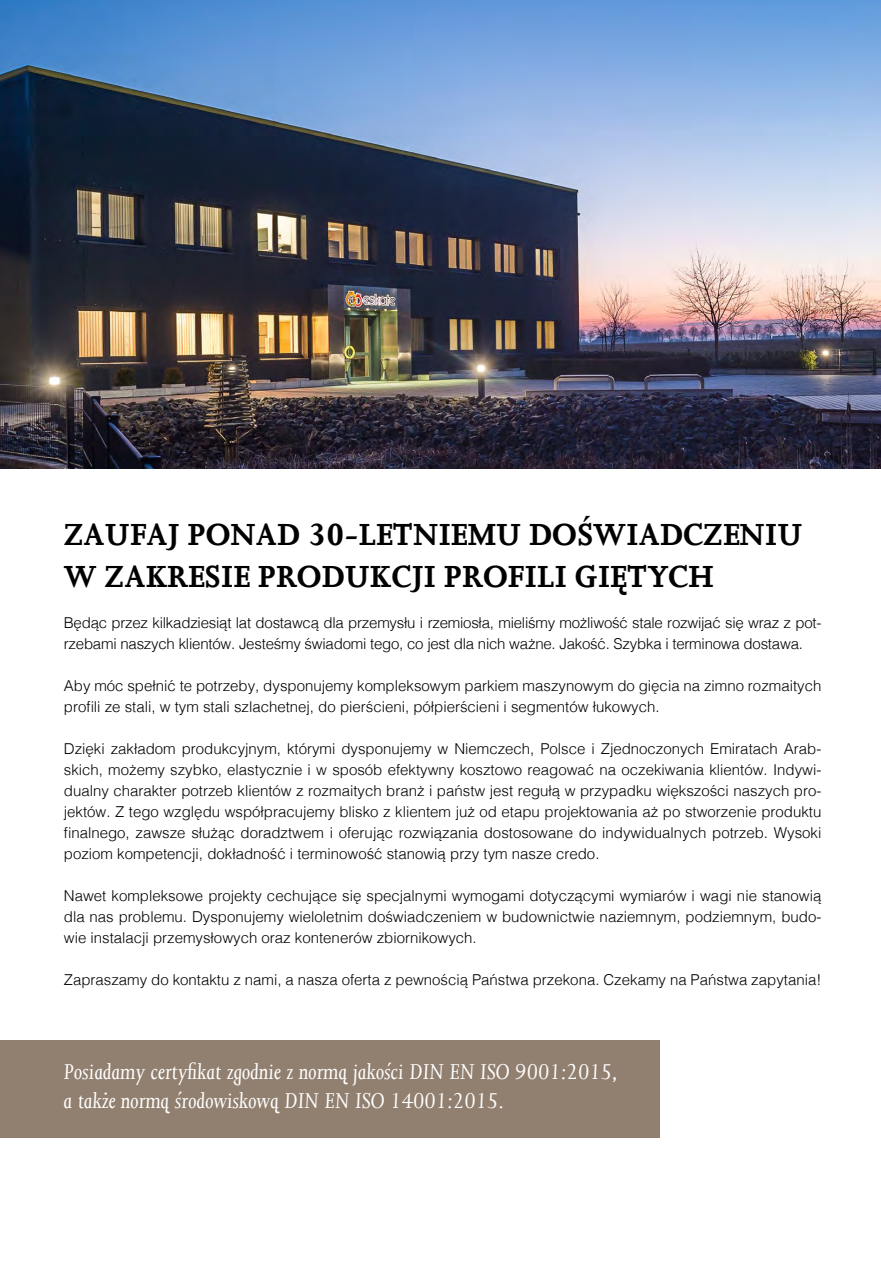
<style>
.page{position:relative;width:881px;height:1263px;background:#fff}
.page>*{position:absolute;margin:0;border:0;box-sizing:border-box;transform-origin:0 0}
.t1{font:700 34.5px/42px "Joanna";color:#000}
.t2{font:italic 24.3px/29.1px "Joanna";color:#fff}
.t3{font:300 15px/21px "Helvetica";color:#000}
</style>
<div class="page">
<img style="left:0;top:0;width:880px;height:469px">
<div style="left:0;top:1040px;width:659px;height:97px;background:#918070"></div>
<h1 class="t1" style="left:64px;top:513px;width:740px">ZAUFAJ PONAD 30-LETNIEMU DOŚWIADCZENIU<br>W ZAKRESIE PRODUKCJI PROFILI GIĘTYCH</h1>
<p class="t3" style="left:64px;top:611px;width:758px">Będąc przez kilkadziesiąt lat dostawcą dla przemysłu i rzemiosła, mieliśmy możliwość stale rozwijać się wraz z pot&shy;rzebami naszych klientów. Jesteśmy świadomi tego, co jest dla nich ważne. Jakość. Szybka i terminowa dostawa.</p>
<p class="t3" style="left:64px;top:674px;width:758px">Aby móc spełnić te potrzeby, dysponujemy kompleksowym parkiem maszynowym do gięcia na zimno rozmaitych profili ze stali, w tym stali szlachetnej, do pierścieni, półpierścieni i segmentów łukowych.</p>
<p class="t3" style="left:64px;top:737px;width:758px;text-align:justify">Dzięki zakładom produkcyjnym, którymi dysponujemy w Niemczech, Polsce i Zjednoczonych Emiratach Arab&shy;skich, możemy szybko, elastycznie i w sposób efektywny kosztowo reagować na oczekiwania klientów. Indywi&shy;dualny charakter potrzeb klientów z rozmaitych branż i państw jest regułą w przypadku większości naszych pro&shy;jektów. Z tego względu współpracujemy blisko z klientem już od etapu projektowania aż po stworzenie produktu finalnego, zawsze służąc doradztwem i oferując rozwiązania dostosowane do indywidualnych potrzeb. Wysoki poziom kompetencji, dokładność i terminowość stanowią przy tym nasze credo.</p>
<p class="t3" style="left:64px;top:884px;width:758px;text-align:justify">Nawet kompleksowe projekty cechujące się specjalnymi wymogami dotyczącymi wymiarów i wagi nie stanowią dla nas problemu. Dysponujemy wieloletnim doświadczeniem w budownictwie naziemnym, podziemnym, budo&shy;wie instalacji przemysłowych oraz kontenerów zbiornikowych.</p>
<p class="t3" style="left:64px;top:968px;width:758px">Zapraszamy do kontaktu z nami, a nasza oferta z pewnością Państwa przekona. Czekamy na Państwa zapytania!</p>
<h2 class="t2" style="left:64px;top:1056px;width:555px">Posiadamy certyfikat zgodnie z normą jakości DIN EN ISO 9001:2015, a także normą środowiskową DIN EN ISO 14001:2015.</h2>
</div>
